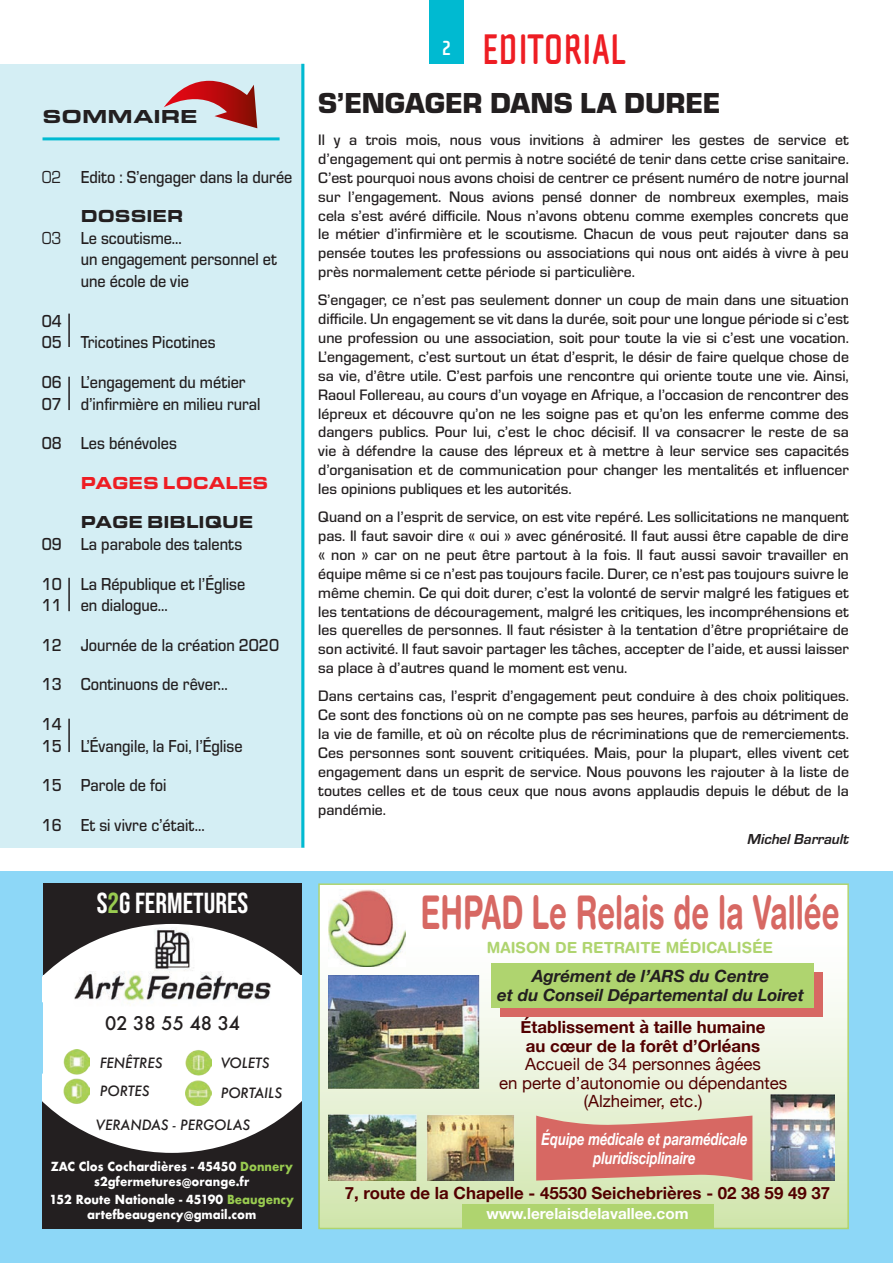
<style>
.page{position:relative;width:893px;height:1263px;background:#fff}
.page>*{position:absolute;margin:0;border:0;box-sizing:border-box;transform-origin:0 0}
.t1{font:700 46.5px "Helvetica Rounded";color:#d76863;scale:.62 1}
.t2{font:700 43.8px "Cholla Sans OT";color:#ee1d23;scale:.85 1}
.t3{font:900 30px "Eurostile";color:#231f20}
.t4{font:28.95px "Bebas Neue";color:#fff}
.t5{font:700 21px "Cholla Sans OT";color:#fff}
.t6{font:900 19.5px "Eurostile Ext";color:#231f20}
.t7{font:500 18.3px "Futura";color:#231f20}
.t8{font:500 18px/21.6px "Eurostile";color:#231f20;scale:.9 1}
.t9{font:900 18px "Eurostile Ext";color:#231f20;scale:.9 1}
.t10{font:900 18px "Eurostile Ext";color:#ee1d23;scale:.9 1}
.t11{font:700 16.8px/18.6px "Helvetica Neue";color:#520000;text-align:center}
.t12{font:16.8px/18.6px "Helvetica Neue";color:#520000;text-align:center}
.t13{font:italic 700 16.8px/18.6px "Helvetica Neue";color:#231f20;text-align:center}
.t14{font:italic 700 16.8px/18.6px "Helvetica Neue";color:#fff;text-align:center;scale:.77 1}
.t15{font:500 15.75px/18.9px "Eurostile";color:#231f20;text-align:justify}
.t16{font:700 15.3px "Helvetica Rounded";color:#afd46f}
.t17{font:700 15.3px "Helvetica Neue";color:#fff}
.t18{font:italic 700 15px "Eurostile";color:#231f20}
.t19{font:italic 500 13.8px/27.5px "Futura";color:#231f20}
.t20{font:700 12.15px/14.5px "Futura";color:#fff;text-align:center;scale:.93 1}
.s1{font-weight:400}
.s2{color:#99cb50}
</style>
<div class="page">
<div style="left:429px;top:0;width:34px;height:64px;background:#00bad1"></div>
<div style="left:0;top:872px;width:893px;height:391px;background:#8dd7f7"></div>
<div style="left:319px;top:884px;width:529px;height:344px;background:linear-gradient(to bottom,#fff,#d3e5b2)"></div>
<div style="left:491px;top:963px;width:322px;height:45px;background:#afd46f"></div>
<img style="left:328px;top:975px;width:507px;height:205px">
<img style="left:328px;top:890px;width:78px;height:76px">
<svg style="left:536px;top:1115px;width:216px;height:65px;background:#d87a71"></svg>
<div style="left:462px;top:1204px;width:252px;height:24px;background:#afd46f"></div>
<div style="left:318px;top:883px;width:531px;height:346px;border:2px solid #afd46f"></div>
<div style="left:43px;top:884px;width:258px;height:345px;background:#fff"></div>
<div style="left:43px;top:884px;width:258px;height:91px;background:#231f20"></div>
<svg style="left:44px;top:924px;width:257px;height:51px"></svg>
<div style="left:43px;top:1100px;width:258px;height:129px;background:#231f20"></div>
<svg style="left:43px;top:1089px;width:258px;height:64px"></svg>
<img style="left:74px;top:927px;width:198px;height:78px">
<img style="left:63px;top:1049px;width:27px;height:57px">
<img style="left:186px;top:1050px;width:26px;height:55px">
<div style="left:0;top:64px;width:304px;height:784px;background:#d4eef4"></div>
<svg style="left:164px;top:81px;width:93px;height:47px"></svg>
<hr style="left:301px;top:64px;width:3px;height:784px;background:#00bad1">
<hr style="left:43px;top:137px;width:237px;height:3px;background:#00bad1">
<hr style="left:68px;top:314px;width:2px;height:33px;background:#231f20">
<hr style="left:68px;top:377px;width:2px;height:33px;background:#231f20">
<hr style="left:68px;top:578px;width:2px;height:33px;background:#231f20">
<hr style="left:68px;top:719px;width:2px;height:33px;background:#231f20">
<p class="t6" style="left:43px;top:102px;width:157px">SOMMAIRE</p>
<p class="t8" style="left:42px;top:165px;width:280px"><span class="s1">02</span> Edito : S’engager dans la durée</p>
<p class="t9" style="left:81px;top:203px;width:116px">DOSSIER</p>
<p class="t8" style="left:81px;top:226px;width:220px;text-indent:-39px"><span class="s1">03</span> Le scoutisme...<br>un engagement personnel et une école de vie</p>
<p class="t8" style="left:42px;top:309px;width:195px">04<br>05 Tricotines Picotines</p>
<p class="t8" style="left:42px;top:370px;width:245px">06 L’engagement du métier<br>07 d’infirmière en milieu rural</p>
<p class="t8" style="left:42px;top:431px;width:152px">08 Les bénévoles</p>
<p class="t10" style="left:81px;top:469px;width:210px">PAGES LOCALES</p>
<p class="t9" style="left:81px;top:509px;width:193px">PAGE BIBLIQUE</p>
<p class="t8" style="left:42px;top:532px;width:224px">09 La parabole des talents</p>
<p class="t8" style="left:42px;top:572px;width:228px">10 La République et l’Église<br>11 en dialogue...</p>
<p class="t8" style="left:42px;top:624px;width:265px;line-height:39.6px">12 Journée de la création 2020<br>13 Continuons de rêver...<br>14</p>
<p class="t8" style="left:42px;top:725px;width:225px;line-height:39.6px">15 L’Évangile, la Foi, l’Église<br>15 Parole de foi<br>16 Et si vivre c’était...</p>
<h3 class="t4" style="left:97px;top:887px;width:153px">S<span class="s2">2</span>G FERMETURES</h3>
<p class="t7" style="left:105px;top:1010px;width:136px">02 38 55 48 34</p>
<p class="t19" style="left:100px;top:1049px;width:64px">FENÊTRES<br>PORTES</p>
<p class="t19" style="left:221px;top:1048px;width:63px;line-height:30px">VOLETS<br>PORTAILS</p>
<p class="t19" style="left:96px;top:1111px;width:156px">VERANDAS - PERGOLAS</p>
<p class="t20" style="left:51px;top:1159px;width:262px">ZAC Clos Cochardières - 45450 <span class="s2">Donnery </span>s2gfermetures@orange.fr</p>
<p class="t20" style="left:50px;top:1192px;width:264px">152 Route Nationale - 45190 <span class="s2">Beaugency </span>artefbeaugency@gmail.com</p>
<h3 class="t5" style="left:441px;top:36px;width:11px">2</h3>
<h2 class="t2" style="left:482px;top:26px;width:169px">EDITORIAL</h2>
<h3 class="t3" style="left:318px;top:81px;width:403px">S’ENGAGER DANS LA DUREE</h3>
<p class="t15" style="left:318px;top:129px;width:532px">Il y a trois mois, nous vous invitions à admirer les gestes de service et d’engagement qui ont permis à notre société de tenir dans cette crise sanitaire.<br>C’est pourquoi nous avons choisi de centrer ce présent numéro de notre journal sur l’engagement. Nous avions pensé donner de nombreux exemples, mais cela s’est avéré difficile. Nous n’avons obtenu comme exemples concrets que le métier d’infirmière et le scoutisme. Chacun de vous peut rajouter dans sa pensée toutes les professions ou associations qui nous ont aidés à vivre à peu près normalement cette période si particulière.</p>
<p class="t15" style="left:318px;top:290px;width:532px">S’engager, ce n’est pas seulement donner un coup de main dans une situation difficile. Un engagement se vit dans la durée, soit pour une longue période si c’est une profession ou une association, soit pour toute la vie si c’est une vocation.<br>L’engagement, c’est surtout un état d’esprit, le désir de faire quelque chose de sa vie, d’être utile. C’est parfois une rencontre qui oriente toute une vie. Ainsi, Raoul Follereau, au cours d’un voyage en Afrique, a l’occasion de rencontrer des lépreux et découvre qu’on ne les soigne pas et qu’on les enferme comme des dangers publics. Pour lui, c’est le choc décisif. Il va consacrer le reste de sa vie à défendre la cause des lépreux et à mettre à leur service ses capacités d’organisation et de communication pour changer les mentalités et influencer les opinions publiques et les autorités.</p>
<p class="t15" style="left:318px;top:506px;width:532px">Quand on a l’esprit de service, on est vite repéré. Les sollicitations ne manquent pas. Il faut savoir dire « oui » avec générosité. Il faut aussi être capable de dire « non » car on ne peut être partout à la fois. Il faut aussi savoir travailler en équipe même si ce n’est pas toujours facile. Durer, ce n’est pas toujours suivre le même chemin. Ce qui doit durer, c’est la volonté de servir malgré les fatigues et les tentations de découragement, malgré les critiques, les incompréhensions et les querelles de personnes. Il faut résister à la tentation d’être propriétaire de son activité. Il faut savoir partager les tâches, accepter de l’aide, et aussi laisser sa place à d’autres quand le moment est venu.</p>
<p class="t15" style="left:318px;top:686px;width:532px">Dans certains cas, l’esprit d’engagement peut conduire à des choix politiques.<br>Ce sont des fonctions où on ne compte pas ses heures, parfois au détriment de la vie de famille, et où on récolte plus de récriminations que de remerciements.<br>Ces personnes sont souvent critiquées. Mais, pour la plupart, elles vivent cet engagement dans un esprit de service. Nous pouvons les rajouter à la liste de toutes celles et de tous ceux que nous avons applaudis depuis le début de la pandémie.</p>
<p class="t18" style="left:748px;top:829px;width:103px">Michel Barrault</p>
<h1 class="t1" style="left:421px;top:884px;width:677px">EHPAD Le Relais de la Vallée</h1>
<p class="t16" style="left:487px;top:939px;width:288px">MAISON DE RETRAITE MÉDICALISÉE</p>
<p class="t13" style="left:497px;top:967px;width:308px">Agrément de l’ARS du Centre<br>et du Conseil Départemental du Loiret</p>
<p class="t11" style="left:520px;top:1018px;width:247px">Établissement à taille humaine au cœur de la forêt d’Orléans</p>
<p class="t12" style="left:499px;top:1056px;width:290px">Accueil de 34 personnes âgées<br>en perte d’autonomie ou dépendantes (Alzheimer, etc.)</p>
<p class="t14" style="left:541px;top:1130px;width:269px">Équipe médicale et paramédicale pluridisciplinaire</p>
<p class="t11" style="left:345px;top:1184px;width:487px">7, route de la Chapelle - 45530 Seichebrières - 02 38 59 49 37</p>
<p class="t17" style="left:486px;top:1202px;width:204px">www.lerelaisdelavallee.com</p>
</div>
